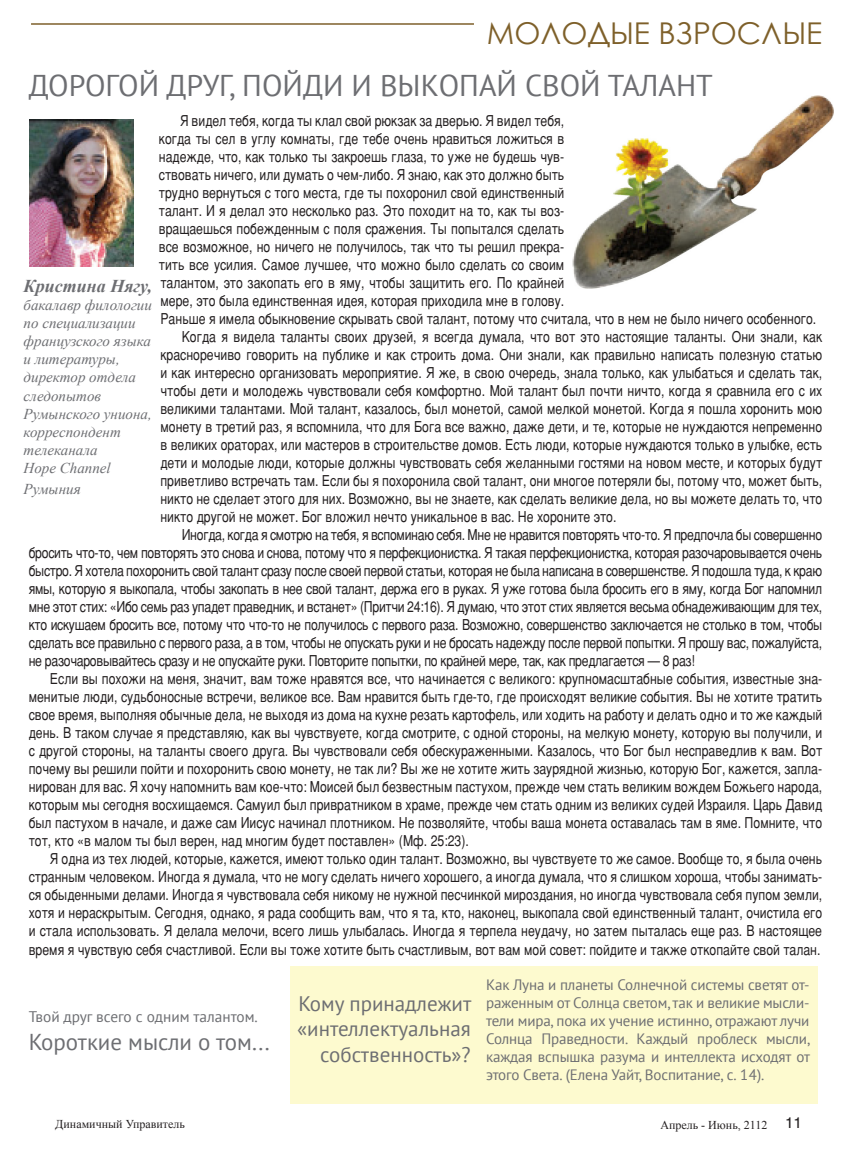
<style>
.page{position:relative;width:851px;height:1149px;background:#fff}
.page>*{position:absolute;margin:0;border:0;box-sizing:border-box;transform-origin:0 0}
.t1{font:30px "PT Sans";color:#6d6e72}
.t2{font:30px "Century Gothic";color:#7e602a}
.t3{font:22.95px "PT Sans";color:#6d6e72}
.t4{font:21px/25.2px "PT Sans";color:#6d6e72;text-align:right}
.t5{font:italic 700 18px "Times New Roman";color:#6d6e72}
.t6{font:15.3px "PT Sans";color:#6d6e72}
.t7{font:15px/18px "Bastion";color:#231f20;text-align:justify}
.t8{font:15px/18px "PT Sans";letter-spacing:-.01em;color:#6d6e72;text-align:justify}
.t9{font:italic 15px "Times New Roman";color:#6d6e72}
.t10{font:12px "Times New Roman";color:#231f20}
.s1{font-family:"Helios";font-size:15px}
</style>
<div class="page">
<img style="left:572px;top:96px;width:261px;height:192px">
<img style="left:30px;top:119px;width:103px;height:148px">
<hr style="left:31px;top:23px;width:443px;height:2px;background:#7e602c">
<div style="left:290px;top:965px;width:528px;height:138px;background:#fdfacf"></div>
<p class="t2" style="left:486px;top:12px;width:337px">МОЛОДЫЕ ВЗРОСЛЫЕ</p>
<p class="t1" style="left:29px;top:66px;width:685px">ДОРОГОЙ ДРУГ, ПОЙДИ И ВЫКОПАЙ СВОЙ ТАЛАНТ</p>
<p class="t7" style="left:159px;top:111px;width:659px;text-align:left;text-indent:21px">Я видел тебя, когда ты клал свой рюкзак за дверью. Я видел тебя,<br>когда ты сел в углу комнаты, где тебе очень нравиться ложиться в<br>надежде, что, как только ты закроешь глаза, то уже не будешь чув-<br>ствовать ничего, или думать о чем-либо. Я знаю, как это должно быть<br>трудно вернуться с того места, где ты похоронил свой единственный<br>талант. И я делал это несколько раз. Это походит на то, как ты воз-<br>вращаешься побежденным с поля сражения. Ты попытался сделать<br>все возможное, но ничего не получилось, так что ты решил прекра-<br>тить все усилия. Самое лучшее, что можно было сделать со своим<br>талантом, это закопать его в яму, чтобы защитить его. По крайней<br>мере, это была единственная идея, которая приходила мне в голову.<br>Раньше я имела обыкновение скрывать свой талант, потому что считала, что в нем не было ничего особенного.</p>
<p class="t7" style="left:160px;top:327px;width:663px;text-indent:21px">Когда я видела таланты своих друзей, я всегда думала, что вот это настоящие таланты. Они знали, как красноречиво говорить на публике и как строить дома. Они знали, как правильно написать полезную статью и как интересно организовать мероприятие. Я же, в свою очередь, знала только, как улыбаться и сделать так, чтобы дети и молодежь чувствовали себя комфортно. Мой талант был почти ничто, когда я сравнила его с их великими талантами. Мой талант, казалось, был монетой, самой мелкой монетой. Когда я пошла хоронить мою монету в третий раз, я вспомнила, что для Бога все важно, даже дети, и те, которые не нуждаются непременно в великих ораторах, или мастеров в строительстве домов. Есть люди, которые нуждаются только в улыбке, есть дети и молодые люди, которые должны чувствовать себя желанными гостями на новом месте, и которых будут приветливо встречать там. Если бы я похоронила свой талант, они многое потеряли бы, потому что, может быть, никто не сделает этого для них. Возможно, вы не знаете, как сделать великие дела, но вы можете делать то, что никто другой не может. Бог вложил нечто уникальное в вас. Не хороните это.</p>
<p class="t7" style="left:29px;top:525px;width:795px;text-indent:153px">Иногда, когда я смотрю на тебя, я вспоминаю себя. Мне не нравится повторять что-то. Я предпочла бы совершенно бросить что-то, чем повторять это снова и снова, потому что я перфекционистка. Я такая перфекционистка, которая разочаровывается очень быстро. Я хотела похоронить свой талант сразу после своей первой статьи, которая не была написана в совершенстве. Я подошла туда, к краю ямы, которую я выкопала, чтобы закопать в нее свой талант, держа его в руках. Я уже готова была бросить его в яму, когда Бог напомнил мне этот стих: «Ибо семь раз упадет праведник, и встанет» (Притчи 24:16). Я думаю, что этот стих является весьма обнадеживающим для тех, кто искушаем бросить все, потому что что-то не получилось с первого раза. Возможно, совершенство заключается не столько в том, чтобы сделать все правильно с первого раза, а в том, чтобы не опускать руки и не бросать надежду после первой попытки. Я прошу вас, пожалуйста, не разочаровывайтесь сразу и не опускайте руки. Повторите попытки, по крайней мере, так, как предлагается — 8 раз!</p>
<p class="t7" style="left:29px;top:669px;width:795px;text-indent:21px">Если вы похожи на меня, значит, вам тоже нравятся все, что начинается с великого: крупномасштабные события, известные зна&shy;менитые люди, судьбоносные встречи, великое все. Вам нравится быть где-то, где происходят великие события. Вы не хотите тратить свое время, выполняя обычные дела, не выходя из дома на кухне резать картофель, или ходить на работу и делать одно и то же каждый день. В таком случае я представляю, как вы чувствуете, когда смотрите, с одной стороны, на мелкую монету, которую вы получили, и с другой стороны, на таланты своего друга. Вы чувствовали себя обескураженными. Казалось, что Бог был несправедлив к вам. Вот почему вы решили пойти и похоронить свою монету, не так ли? Вы же не хотите жить заурядной жизнью, которую Бог, кажется, запла&shy;нирован для вас. Я хочу напомнить вам кое-что: Моисей был безвестным пастухом, прежде чем стать великим вождем Божьего народа, которым мы сегодня восхищаемся. Самуил был привратником в храме, прежде чем стать одним из великих судей Израиля. Царь Давид был пастухом в начале, и даже сам Иисус начинал плотником. Не позволяйте, чтобы ваша монета оставалась там в яме. Помните, что тот, кто «в малом ты был верен, над многим будет поставлен» (Мф. 25:23).</p>
<p class="t7" style="left:29px;top:849px;width:795px;text-indent:21px">Я одна из тех людей, которые, кажется, имеют только один талант. Возможно, вы чувствуете то же самое. Вообще то, я была очень странным человеком. Иногда я думала, что не могу сделать ничего хорошего, а иногда думала, что я слишком хороша, чтобы занимать&shy;ся обыденными делами. Иногда я чувствовала себя никому не нужной песчинкой мироздания, но иногда чувствовала себя пупом земли, хотя и нераскрытым. Сегодня, однако, я рада сообщить вам, что я та, кто, наконец, выкопала свой единственный талант, очистила его и стала использовать. Я делала мелочи, всего лишь улыбалась. Иногда я терпела неудачу, но затем пыталась еще раз. В настоящее время я чувствую себя счастливой. Если вы тоже хотите быть счастливым, вот вам мой совет: пойдите и также откопайте свой талан.</p>
<p class="t5" style="left:24px;top:274px;width:130px">Кристина Нягу,</p>
<p class="t9" style="left:24px;top:295px;width:130px">бакалавр филологии</p>
<p class="t9" style="left:24px;top:313px;width:113px">по специализации</p>
<p class="t9" style="left:24px;top:331px;width:129px">французского языка</p>
<p class="t9" style="left:24px;top:349px;width:98px">и литературы,</p>
<p class="t9" style="left:24px;top:367px;width:114px">директор отдела</p>
<p class="t9" style="left:24px;top:385px;width:79px">следопытов</p>
<p class="t9" style="left:24px;top:403px;width:130px">Румынского униона,</p>
<p class="t9" style="left:24px;top:421px;width:99px">корреспондент</p>
<p class="t9" style="left:24px;top:439px;width:75px">телеканала</p>
<p class="t9" style="left:24px;top:457px;width:89px">Hope Channel</p>
<p class="t9" style="left:24px;top:478px;width:59px">Румыния</p>
<p class="t6" style="left:29px;top:1006px;width:231px">Твой друг всего с одним талантом.</p>
<p class="t3" style="left:29px;top:1026px;width:242px">Короткие мысли о том...</p>
<p class="t4" style="left:297px;top:990px;width:176px">Кому принадлежит «интеллектуальная собственность»?</p>
<p class="t8" style="left:486px;top:974px;width:325px">Как Луна и планеты Солнечной системы светят от&shy;раженным от Солнца светом, так и великие мысли&shy;тели мира, пока их учение истинно, отражают лучи Солнца Праведности. Каждый проблеск мысли, каждая вспышка разума и интеллекта исходят от этого Света. (Елена Уайт, Воспитание, с. 14).</p>
<p class="t10" style="left:55px;top:1115px;width:131px">Динамичный Управитель</p>
<p class="t10" style="left:660px;top:1116px;width:143px">Апрель - Июнь, 2112 <span class="s1">11</span></p>
</div>
